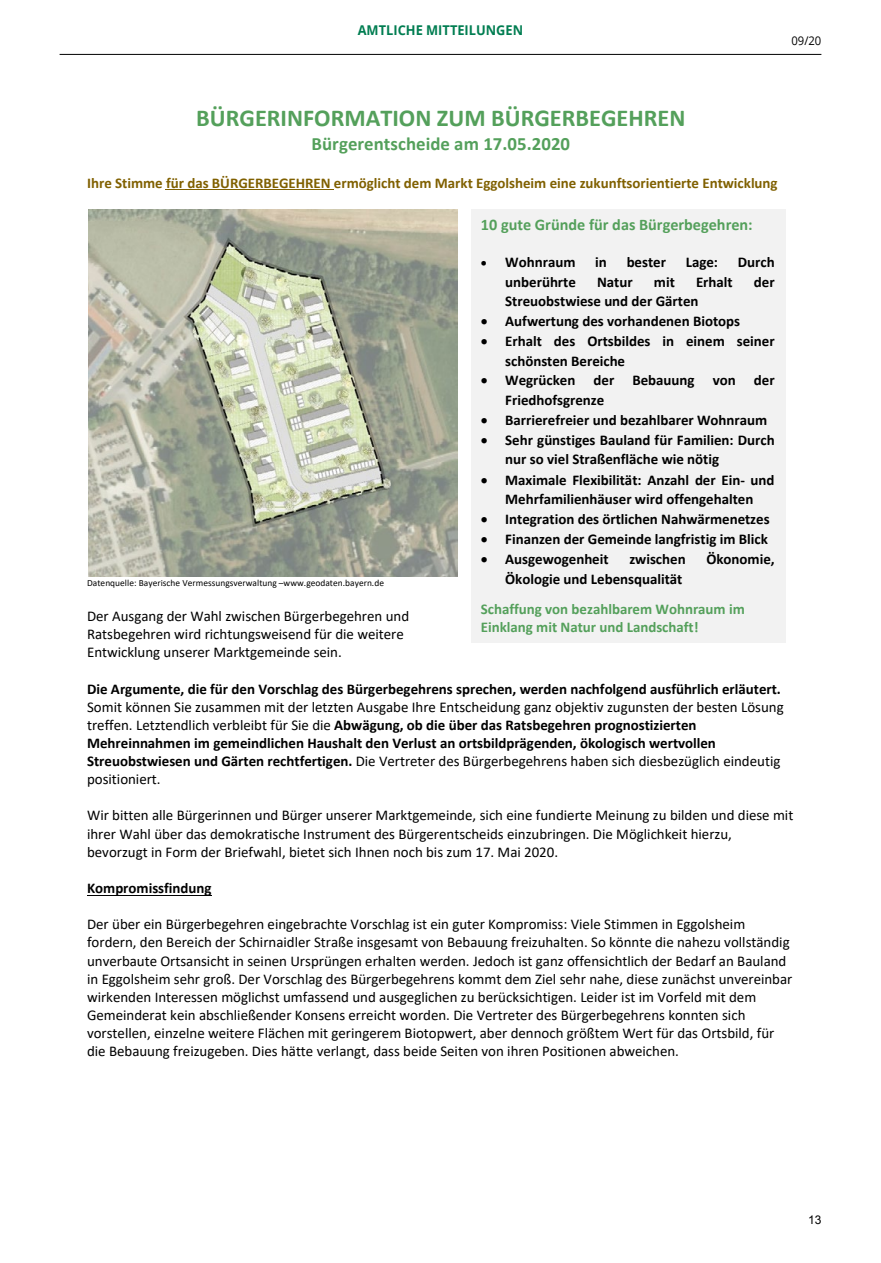
<style>
.page{position:relative;width:881px;height:1263px;background:#fff}
.page>*{position:absolute;margin:0;border:0;box-sizing:border-box;transform-origin:0 0}
.t1{font:700 24.3px "Calibri";color:#54a05b}
.t2{font:700 18.75px "Calibri";letter-spacing:.005em;color:#54a05b}
.t3{font:700 16.2px "Calibri";color:#54a05b}
.t4{font:14.85px/18.1px "Calibri";color:#000}
.t5{font:700 14.85px/19.5px "Calibri";color:#000}
.t6{font:700 14.85px "Calibri";color:#806000}
.t7{font:700 14.85px/18.1px "Calibri";color:#54a05b}
.t8{font:700 13.5px "Open Sans";color:#007d51;scale:.95 1}
.t9{font:12px "Open Sans";color:#000;scale:.94 1}
.t10{font:12px "Arial";color:#000}
.t11{font:9.45px "Calibri";letter-spacing:.005em;color:#000}
.s1{font-weight:700}
</style>
<div class="page">
<hr style="left:60px;top:54px;width:761px;height:1px;background:#000">
<hr style="left:166px;top:189px;width:168px;height:1px;background:#806000">
<hr style="left:87px;top:895px;width:124px;height:1px;background:#000">
<img style="left:88px;top:210px;width:369px;height:367px">
<div style="left:471px;top:210px;width:314px;height:433px;background:#f2f2f2"></div>
<p class="t8" style="left:357px;top:21px;width:175px">AMTLICHE MITTEILUNGEN</p>
<p class="t9" style="left:791px;top:32px;width:33px">09/20</p>
<h1 class="t1" style="left:196px;top:100px;width:490px">BÜRGERINFORMATION ZUM BÜRGERBEGEHREN</h1>
<p class="t2" style="left:311px;top:131px;width:260px">Bürgerentscheide am 17.05.2020</p>
<p class="t6" style="left:87px;top:172px;width:691px">Ihre Stimme für das BÜRGERBEGEHREN ermöglicht dem Markt Eggolsheim eine zukunftsorientierte Entwicklung</p>
<p class="t3" style="left:481px;top:214px;width:273px">10 gute Gründe für das Bürgerbegehren:</p>
<p class="t5" style="left:481px;top:252px;width:96px">• Wohnraum</p>
<p class="t5" style="left:595px;top:252px;width:13px">in</p>
<p class="t5" style="left:626px;top:252px;width:41px">bester</p>
<p class="t5" style="left:685px;top:252px;width:34px">Lage:</p>
<p class="t5" style="left:737px;top:252px;width:38px">Durch</p>
<p class="t5" style="left:505px;top:272px;width:72px">unberührte</p>
<p class="t5" style="left:597px;top:272px;width:37px">Natur</p>
<p class="t5" style="left:653px;top:272px;width:22px">mit</p>
<p class="t5" style="left:695px;top:272px;width:38px">Erhalt</p>
<p class="t5" style="left:753px;top:272px;width:22px">der</p>
<p class="t5" style="left:505px;top:291px;width:195px">Streuobstwiese und der Gärten</p>
<p class="t5" style="left:481px;top:311px;width:261px">• Aufwertung des vorhandenen Biotops</p>
<p class="t5" style="left:505px;top:331px;width:271px;text-indent:-24px">• Erhalt des Ortsbildes in einem seiner schönsten Bereiche</p>
<p class="t5" style="left:505px;top:370px;width:271px;text-indent:-24px">• Wegrücken der Bebauung von der<br>Friedhofsgrenze</p>
<p class="t5" style="left:480px;top:410px;width:288px">• Barrierefreier und bezahlbarer Wohnraum</p>
<p class="t5" style="left:505px;top:430px;width:271px;text-indent:-24px">• Sehr günstiges Bauland für Familien: Durch nur so viel Straßenfläche wie nötig</p>
<p class="t5" style="left:480px;top:470px;width:295px;text-align:center">• Maximale Flexibilität: Anzahl der Ein- und<br>Mehrfamilienhäuser wird offengehalten</p>
<p class="t5" style="left:480px;top:509px;width:290px">• Integration des örtlichen Nahwärmenetzes</p>
<p class="t5" style="left:480px;top:529px;width:288px">• Finanzen der Gemeinde langfristig im Blick</p>
<p class="t5" style="left:480px;top:549px;width:129px">• Ausgewogenheit</p>
<p class="t5" style="left:629px;top:549px;width:58px">zwischen</p>
<p class="t5" style="left:706px;top:549px;width:70px">Ökonomie,</p>
<p class="t5" style="left:505px;top:569px;width:179px">Ökologie und Lebensqualität</p>
<p class="t7" style="left:480px;top:600px;width:265px">Schaffung von bezahlbarem Wohnraum im<br>Einklang mit Natur und Landschaft!</p>
<p class="t11" style="left:87px;top:576px;width:298px">Datenquelle: Bayerische Vermessungsverwaltung –www.geodaten.bayern.de</p>
<p class="t4" style="left:87px;top:607px;width:323px">Der Ausgang der Wahl zwischen Bürgerbegehren und<br>Ratsbegehren wird richtungsweisend für die weitere<br>Entwicklung unserer Marktgemeinde sein.</p>
<p class="t5" style="left:87px;top:679px;width:695px">Die Argumente, die für den Vorschlag des Bürgerbegehrens sprechen, werden nachfolgend ausführlich erläutert.</p>
<p class="t4" style="left:87px;top:697px;width:697px">Somit können Sie zusammen mit der letzten Ausgabe Ihre Entscheidung ganz objektiv zugunsten der besten Lösung treffen. Letztendlich verbleibt für Sie die <span class="s1">Abwägung, ob die über das Ratsbegehren prognostizierten Mehreinnahmen im gemeindlichen Haushalt den Verlust an ortsbildprägenden, ökologisch wertvollen Streuobstwiesen und Gärten rechtfertigen.</span> Die Vertreter des Bürgerbegehrens haben sich diesbezüglich eindeutig positioniert.</p>
<p class="t4" style="left:87px;top:806px;width:707px">Wir bitten alle Bürgerinnen und Bürger unserer Marktgemeinde, sich eine fundierte Meinung zu bilden und diese mit ihrer Wahl über das demokratische Instrument des Bürgerentscheids einzubringen. Die Möglichkeit hierzu, bevorzugt in Form der Briefwahl, bietet sich Ihnen noch bis zum 17. Mai 2020.</p>
<p class="t5" style="left:87px;top:878px;width:126px">Kompromissfindung</p>
<p class="t4" style="left:87px;top:915px;width:706px">Der über ein Bürgerbegehren eingebrachte Vorschlag ist ein guter Kompromiss: Viele Stimmen in Eggolsheim fordern, den Bereich der Schirnaidler Straße insgesamt von Bebauung freizuhalten. So könnte die nahezu vollständig unverbaute Ortsansicht in seinen Ursprüngen erhalten werden. Jedoch ist ganz offensichtlich der Bedarf an Bauland in Eggolsheim sehr groß. Der Vorschlag des Bürgerbegehrens kommt dem Ziel sehr nahe, diese zunächst unvereinbar wirkenden Interessen möglichst umfassend und ausgeglichen zu berücksichtigen. Leider ist im Vorfeld mit dem Gemeinderat kein abschließender Konsens erreicht worden. Die Vertreter des Bürgerbegehrens konnten sich vorstellen, einzelne weitere Flächen mit geringerem Biotopwert, aber dennoch größtem Wert für das Ortsbild, für die Bebauung freizugeben. Dies hätte verlangt, dass beide Seiten von ihren Positionen abweichen.</p>
<p class="t10" style="left:807px;top:1211px;width:15px">13</p>
</div>
